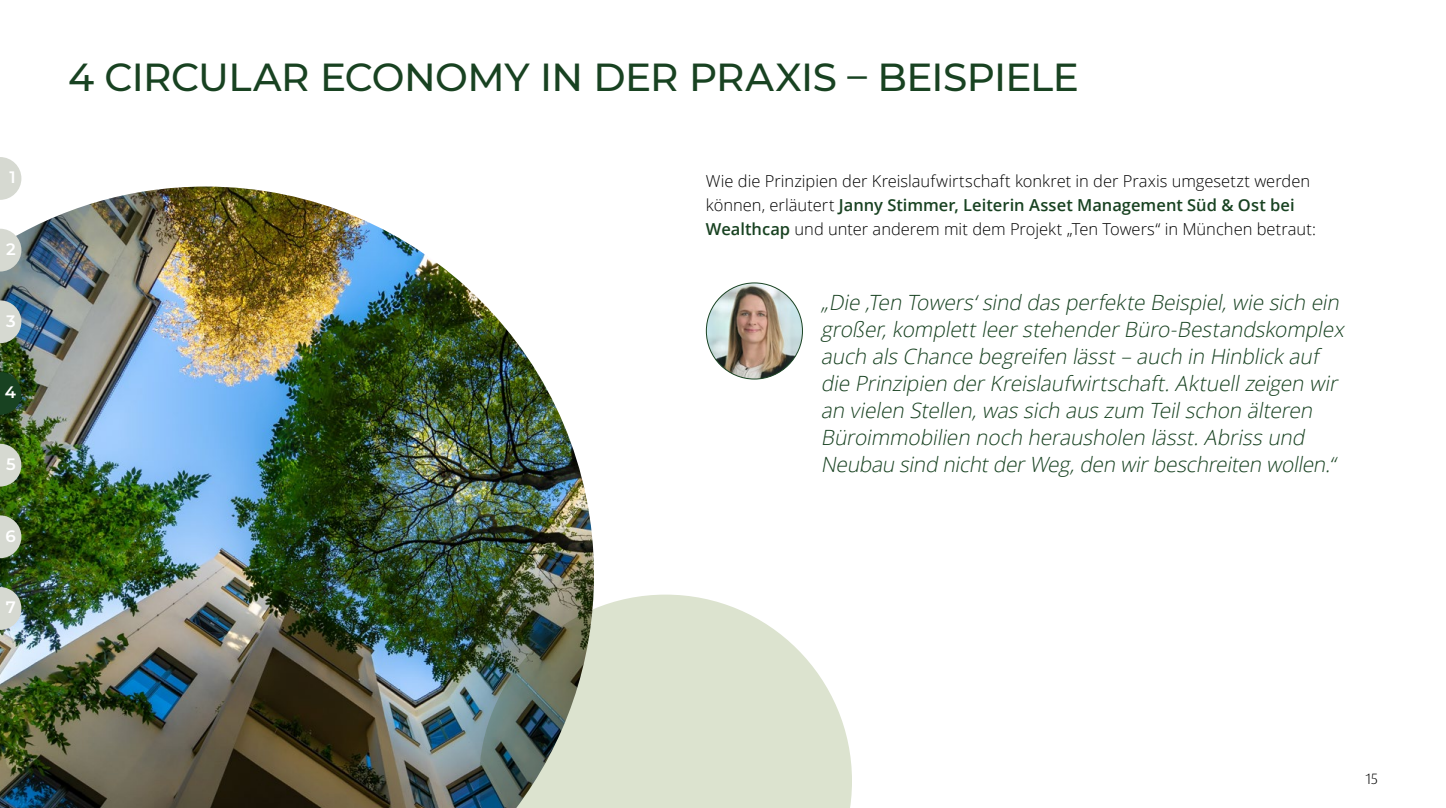
<style>
.page{position:relative;width:1446px;height:808px;background:#fff}
.page>*{position:absolute;margin:0;border:0;box-sizing:border-box;transform-origin:0 0}
.Headline_1{font:500 39px "Montserrat";letter-spacing:-.015em;color:#184221}
.Quotes{font:italic 300 21px/27px "Open Sans";letter-spacing:.015em;color:#184221}
.Fliesstext{font:300 16.5px/24px "Open Sans";color:#000}
.Kapitelkreise{font:600 16.5px "Montserrat";color:#fff}
.t1{font:300 15px "Dax OT";color:#000}
.s1{font-weight:600;color:#184221}
</style>
<div class="page">
<img style="left:0;top:187px;width:594px;height:621px">
<svg style="left:479px;top:595px;width:373px;height:213px;fill:#dce3cf"></svg>
<svg style="left:0;top:157px;width:21px;height:43px"></svg>
<svg style="left:0;top:300px;width:21px;height:43px"></svg>
<svg style="left:0;top:444px;width:21px;height:42px"></svg>
<svg style="left:0;top:515px;width:21px;height:43px"></svg>
<svg style="left:0;top:587px;width:21px;height:43px"></svg>
<svg style="left:0;top:229px;width:21px;height:43px"></svg>
<svg style="left:0;top:372px;width:21px;height:43px"></svg>
<img style="left:706px;top:283px;width:96px;height:96px;border-radius:48px">
<p class="Kapitelkreise" style="left:10px;top:166px;width:8px">1</p>
<p class="Kapitelkreise" style="left:6px;top:238px;width:11px">2</p>
<p class="Kapitelkreise" style="left:6px;top:309px;width:11px">3</p>
<p class="Kapitelkreise" style="left:5px;top:381px;width:13px">4</p>
<p class="Kapitelkreise" style="left:6px;top:453px;width:11px">5</p>
<p class="Kapitelkreise" style="left:6px;top:524px;width:12px">6</p>
<p class="Kapitelkreise" style="left:6px;top:596px;width:12px">7</p>
<p class="Headline_1" style="left:68px;top:49px;width:1012px">4 CIRCULAR ECONOMY IN DER PRAXIS – BEISPIELE</p>
<p class="Fliesstext" style="left:706px;top:168px;width:612px">Wie die Prinzipien der Kreislaufwirtschaft konkret in der Praxis umgesetzt werden können, erläutert <span class="s1">Janny Stimmer, Leiterin Asset Management Süd &amp; Ost bei<br>Wealthcap</span> und unter anderem mit dem Projekt „Ten Towers“ in München betraut:</p>
<p class="Quotes" style="left:821px;top:288px;width:529px">„Die ,Ten Towers‘sind das perfekte Beispiel,wie sich ein großer,komplettleerstehenderBüro-Bestandskomplex auch als Chance begreifen lässt– auch in Hinblick auf die Prinzipien derKreislaufwirtschaft.Aktuellzeigen wir an vielen Stellen,was sich aus zum Teilschon älteren Büroimmobilien noch herausholen lässt.Abriss und Neubau sind nichtderWeg,den wirbeschreiten wollen.“</p>
<p class="t1" style="left:1365px;top:769px;width:14px">15</p>
</div>
